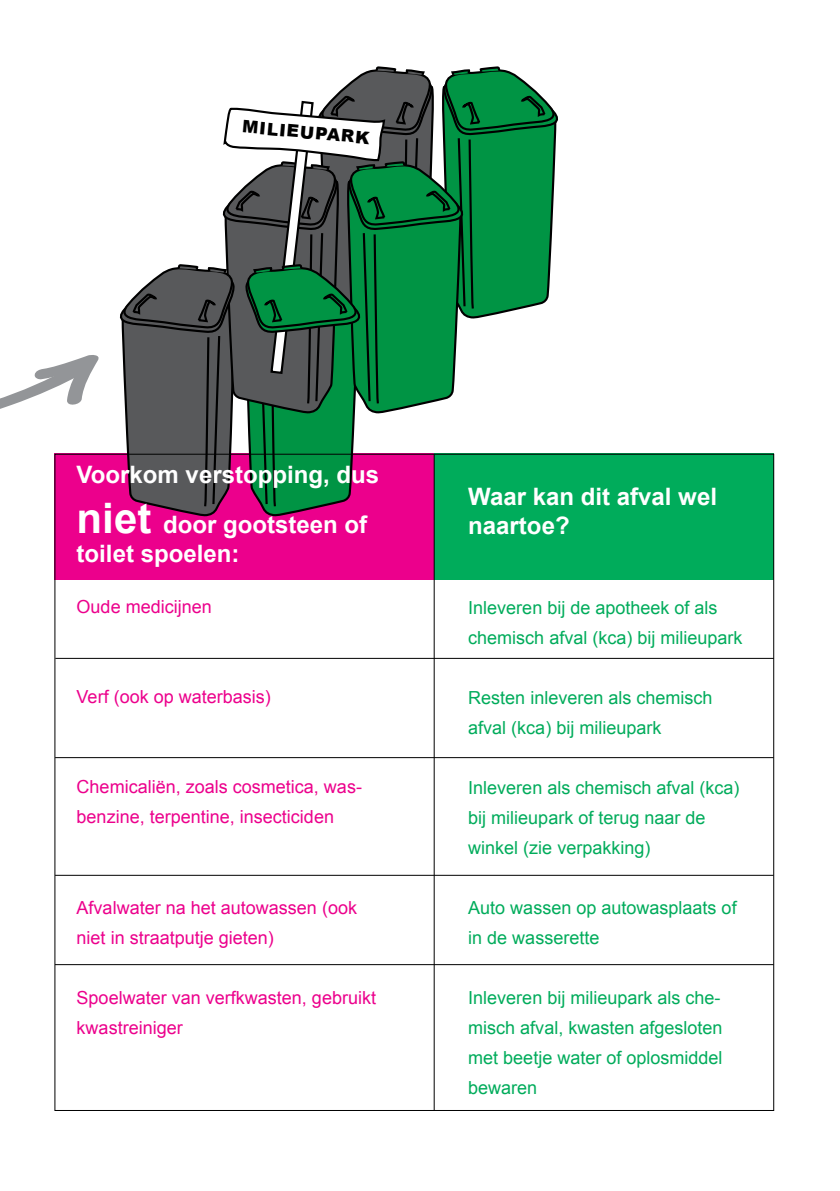
<style>
.page{position:relative;width:840px;height:1191px;background:#fff}
.page>*{position:absolute;margin:0;border:0;box-sizing:border-box;transform-origin:0 0}
.t1{font:700 24px/50.4px "Arial";color:#fff}
.t2{font:18px/30px "Arial";color:#00ac5b}
.t3{font:18px/30px "Arial";color:#ec008c}
.t4{font:900 17.2px "Arial";color:#000}
.s1{font-size:42px}
</style>
<div class="page">
<div style="left:54px;top:454px;width:380px;height:126px;background:#ec008c"></div>
<div style="left:434px;top:454px;width:339px;height:126px;background:#00ac5b"></div>
<hr style="left:433px;top:454px;width:1px;height:656px;background:#000">
<hr style="left:55px;top:658px;width:718px;height:1px;background:#000">
<hr style="left:55px;top:757px;width:718px;height:1px;background:#000">
<hr style="left:55px;top:874px;width:718px;height:1px;background:#000">
<hr style="left:55px;top:964px;width:718px;height:1px;background:#000">
<svg style="left:0;top:355px;width:99px;height:54px"></svg>
<svg style="left:112px;top:66px;width:453px;height:451px"></svg>
<p class="t4" style="left:243px;top:114px;width:129px;rotate:5deg">MILIEUPARK</p>
<p class="t1" style="left:77px;top:449px;width:304px">Voorkom verstopping, dus <span class="s1">niet</span> door gootsteen of</p>
<p class="t1" style="left:77px;top:529px;width:164px">toilet spoelen:</p>
<p class="t3" style="left:77px;top:592px;width:137px">Oude medicijnen</p>
<p class="t1" style="left:468px;top:482px;width:250px;line-height:28.8px">Waar kan dit afval wel naartoe?</p>
<p class="t2" style="left:468px;top:593px;width:276px">Inleveren bij de apotheek of als chemisch afval (kca) bij milieupark</p>
<p class="t3" style="left:77px;top:682px;width:196px">Verf (ook op waterbasis)</p>
<p class="t2" style="left:468px;top:683px;width:246px">Resten inleveren als chemisch afval (kca) bij milieupark</p>
<p class="t3" style="left:77px;top:772px;width:286px">Chemicaliën, zoals cosmetica, was&shy;benzine, terpentine, insecticiden</p>
<p class="t2" style="left:468px;top:773px;width:273px">Inleveren als chemisch afval (kca) bij milieupark of terug naar de winkel (zie verpakking)</p>
<p class="t3" style="left:77px;top:892px;width:282px">Afvalwater na het autowassen (ook niet in straatputje gieten)</p>
<p class="t2" style="left:468px;top:893px;width:270px">Auto wassen op autowasplaats of in de wasserette</p>
<p class="t3" style="left:77px;top:982px;width:301px">Spoelwater van verfkwasten, gebruikt kwastreiniger</p>
<p class="t2" style="left:468px;top:983px;width:256px">Inleveren bij milieupark als che&shy;misch afval, kwasten afgesloten met beetje water of oplosmiddel bewaren</p>
</div>
